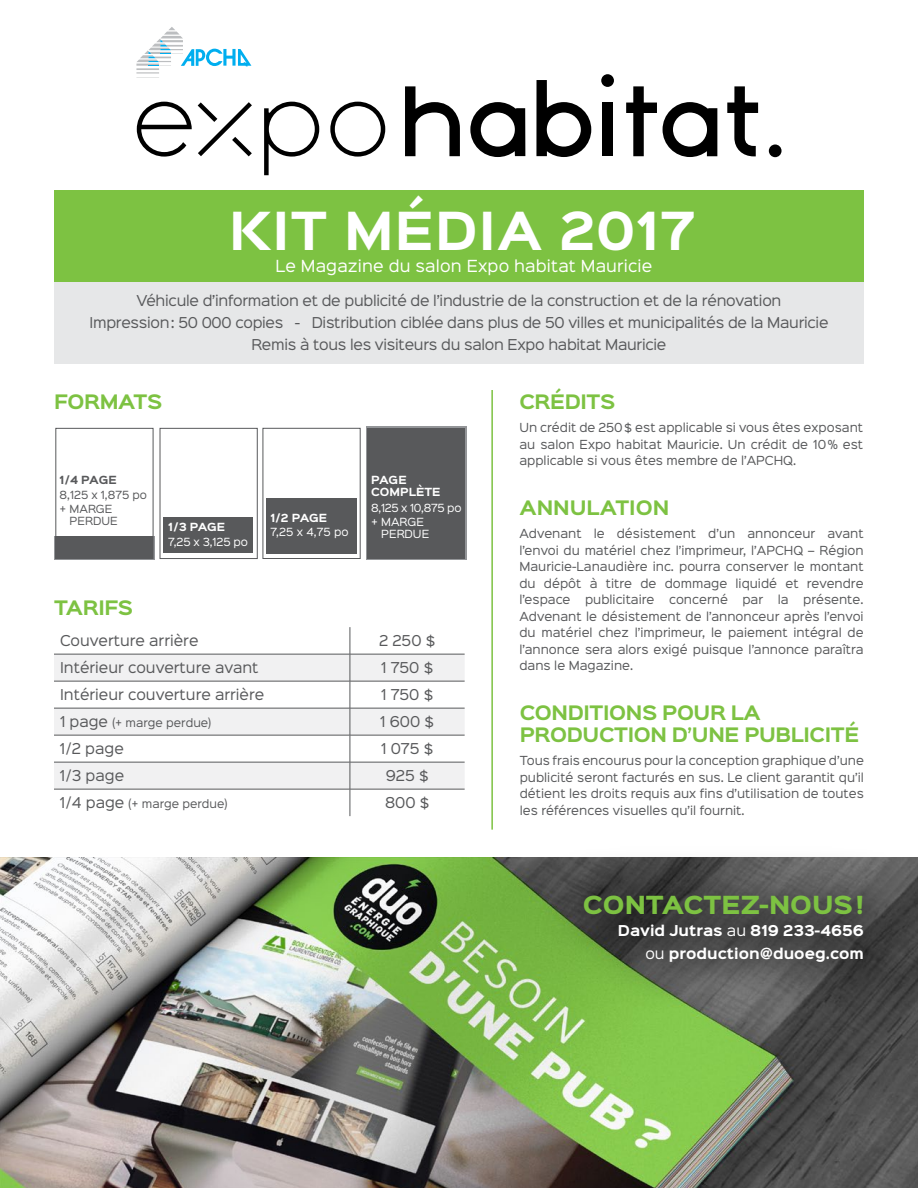
<style>
.page{position:relative;width:918px;height:1188px;background:#fff}
.page>*{position:absolute;margin:0;border:0;box-sizing:border-box;transform-origin:0 0}
.t1{font:700 47.25px "Sinkin Sans 700";letter-spacing:.025em;color:#fff}
.t2{font:900 22.5px "Sinkin Sans 800";color:#7dc242}
.t3{font:700 18px/21.8px "Sinkin Sans 700";letter-spacing:-.02em;color:#7dc242}
.t4{font:700 18px "Sinkin Sans 700";color:#7dc242}
.t5{font:15px "Sinkin Sans 400";letter-spacing:.01em;color:#fff}
.t6{font:13.5px/21.8px "Sinkin Sans 400";letter-spacing:-.02em;color:#58595b;text-align:center}
.t7{font:13.5px "Sinkin Sans 400";color:#58595b}
.t8{font:700 13.5px/22.5px "Sinkin Sans 700";color:#fff;text-align:right}
.t9{font:11.25px/16.5px "Sinkin Sans 400";color:#58595b;text-align:justify}
.t10{font:10.5px "Sinkin Sans 400";color:#58595b}
.t11{font:10.2px "Sinkin Sans 400";color:#fff}
.t12{font:700 10.2px/12px "Sinkin Sans 700";color:#fff}
.t13{font:10.2px/14.2px "Sinkin Sans 400";color:#58595b}
.t14{font:10.2px/14.2px "Sinkin Sans 400";letter-spacing:-.03em;color:#fff}
.t15{font:700 10.2px "Sinkin Sans 700";color:#58595b}
.s1{font-size:13.5px}
.s2{font-family:"Sinkin Sans 400";font-weight:400}
</style>
<div class="page">
<div style="left:602px;top:102px;width:11px;height:54px;background:#000"></div>
<svg style="left:626px;top:86px;width:31px;height:70px"></svg>
<svg style="left:536px;top:80px;width:55px;height:77px"></svg>
<svg style="left:405px;top:86px;width:55px;height:70px"></svg>
<svg style="left:663px;top:102px;width:54px;height:55px"></svg>
<svg style="left:470px;top:102px;width:55px;height:55px"></svg>
<svg style="left:727px;top:86px;width:31px;height:70px"></svg>
<div style="left:769px;top:144px;width:13px;height:13px;background:#000;border-radius:50%"></div>
<div style="left:601px;top:74px;width:13px;height:13px;background:#000;border-radius:50%"></div>
<svg style="left:330px;top:102px;width:55px;height:55px"></svg>
<svg style="left:198px;top:102px;width:54px;height:54px"></svg>
<svg style="left:137px;top:102px;width:55px;height:55px"></svg>
<svg style="left:264px;top:102px;width:55px;height:73px"></svg>
<svg style="left:136px;top:27px;width:115px;height:47px"></svg>
<div style="left:366px;top:427px;width:100px;height:133px;background:#939598"></div>
<svg style="left:54px;top:536px;width:101px;height:24px"></svg>
<div style="left:56px;top:536px;width:97px;height:23px;background:#58595b"></div>
<div style="left:56px;top:428px;width:97px;height:131px;border:1px solid #58595b"></div>
<div style="left:163px;top:517px;width:90px;height:36px;background:#58595b"></div>
<div style="left:160px;top:428px;width:98px;height:131px;border:1px solid #58595b"></div>
<div style="left:266px;top:498px;width:91px;height:55px;background:#58595b"></div>
<div style="left:263px;top:428px;width:97px;height:131px;border:1px solid #58595b"></div>
<div style="left:367px;top:428px;width:98px;height:131px;background:#58595b"></div>
<div style="left:55px;top:191px;width:809px;height:91px;background:#7dc242"></div>
<div style="left:55px;top:282px;width:809px;height:81px;background:#e6e7e8"></div>
<hr style="left:491px;top:390px;width:2px;height:440px;background:#7dc242">
<svg style="left:54px;top:655px;width:411px;height:134px;fill:#f1f1f2"></svg>
<hr style="left:54px;top:654px;width:296px;height:1px;background:#58595b">
<hr style="left:350px;top:654px;width:115px;height:1px;background:#58595b">
<hr style="left:54px;top:681px;width:296px;height:1px;background:#58595b">
<hr style="left:350px;top:681px;width:115px;height:1px;background:#58595b">
<hr style="left:54px;top:708px;width:296px;height:1px;background:#58595b">
<hr style="left:350px;top:708px;width:115px;height:1px;background:#58595b">
<hr style="left:54px;top:735px;width:296px;height:1px;background:#58595b">
<hr style="left:350px;top:735px;width:115px;height:1px;background:#58595b">
<hr style="left:54px;top:762px;width:296px;height:1px;background:#58595b">
<hr style="left:350px;top:762px;width:115px;height:1px;background:#58595b">
<hr style="left:54px;top:789px;width:296px;height:1px;background:#58595b">
<hr style="left:350px;top:789px;width:115px;height:1px;background:#58595b">
<svg style="left:350px;top:627px;width:1px;height:189px"></svg>
<img style="left:0;top:857px;width:918px;height:331px">
<div style="left:536px;top:844px;width:377px;height:166px;background:#000;opacity:.55"></div>
<h1 class="t1" style="left:229px;top:206px;width:468px">KIT MÉDIA 2017</h1>
<h3 class="t5" style="left:276px;top:253px;width:378px">Le Magazine du salon Expo habitat Mauricie</h3>
<p class="t6" style="left:89px;top:289px;width:741px">Véhicule d’information et de publicité de l’industrie de la construction et de la rénovation<br>Impression: 50 000 copies - Distribution ciblée dans plus de 50 villes et municipalités de la Mauricie<br>Remis à tous les visiteurs du salon Expo habitat Mauricie</p>
<h3 class="t3" style="left:54px;top:392px;width:110px">FORMATS</h3>
<p class="t15" style="left:60px;top:475px;width:59px">1 /4 PAGE</p>
<p class="t13" style="left:60px;top:486px;width:89px">8,125 x 1,875 po + marge</p>
<p class="t13" style="left:70px;top:513px;width:50px">perdue</p>
<h3 class="t3" style="left:54px;top:597px;width:81px">TARIFS</h3>
<p class="t12" style="left:168px;top:522px;width:59px">1 /3 PAGE</p>
<p class="t11" style="left:168px;top:533px;width:81px">7,25 x 3,125 po</p>
<p class="t12" style="left:270px;top:512px;width:58px">1 /2 PAGE</p>
<p class="t11" style="left:270px;top:523px;width:80px">7,25 x 4,75 po</p>
<p class="t12" style="left:371px;top:475px;width:71px">PAGE<br>COMPLÈTE</p>
<p class="t14" style="left:371px;top:499px;width:92px">8,125 x 10,875 po + marge</p>
<p class="t11" style="left:381px;top:525px;width:50px">perdue</p>
<p class="t6" style="left:60px;top:629px;width:140px">Couverture arrière</p>
<p class="t6" style="left:379px;top:629px;width:58px">2 250 $</p>
<p class="t7" style="left:60px;top:656px;width:200px">Intérieur couverture avant</p>
<p class="t6" style="left:381px;top:656px;width:54px">1 750 $</p>
<p class="t7" style="left:60px;top:683px;width:206px">Intérieur couverture arrière</p>
<p class="t6" style="left:381px;top:683px;width:54px">1 750 $</p>
<p class="t10" style="left:60px;top:714px;width:153px"><span class="s1">1 page</span> (+ marge perdue)</p>
<p class="t6" style="left:380px;top:710px;width:56px">1 600 $</p>
<p class="t6" style="left:60px;top:737px;width:65px">1 /2 page</p>
<p class="t6" style="left:381px;top:737px;width:54px">1 075 $</p>
<p class="t6" style="left:60px;top:764px;width:66px">1 /3 page</p>
<p class="t6" style="left:386px;top:764px;width:44px">925 $</p>
<p class="t10" style="left:60px;top:795px;width:169px"><span class="s1">1 /4 page</span> (+ marge perdue)</p>
<p class="t6" style="left:385px;top:791px;width:46px">800 $</p>
<h3 class="t3" style="left:519px;top:392px;width:97px">CRÉDITS</h3>
<p class="t9" style="left:519px;top:418px;width:345px">U n crédit de 250$ est applicable si vous êtes exposant au salon Expo habitat Mauricie. U n crédit de 10% est applicable si vous êtes membre de l’APCHQ.</p>
<h3 class="t4" style="left:519px;top:498px;width:151px">ANNULATION</h3>
<p class="t9" style="left:519px;top:525px;width:346px">Advenant le désistement d’un annonceur avant l’envoi du matériel chez l’imprimeur, l’APCHQ – Région Mauricie-Lanaudière inc. pourra conserver le montant du dépôt à titre de dommage liquidé et revendre l’espace</p>
<p class="t9" style="left:519px;top:591px;width:346px;text-indent:284px">présente.<br>Advenant le désistement de l’annonceur après l’envoi du matériel chez l’imprimeur, le paiement intégral de l’annonce sera alors exigé puisque l’annonce paraîtra dans le Magazine.</p>
<p class="t9" style="left:585px;top:591px;width:71px">publicitaire</p>
<p class="t9" style="left:669px;top:591px;width:60px">concerné</p>
<p class="t9" style="left:742px;top:591px;width:22px">par</p>
<p class="t9" style="left:778px;top:591px;width:12px">la</p>
<h3 class="t3" style="left:520px;top:703px;width:341px">CONDITIONS POUR LA<br>PRODUCTION D’UNE PUBLICITÉ</h3>
<p class="t9" style="left:520px;top:751px;width:346px">Tous frais encourus pour la conception graphique d’une publicité seront facturés en sus. Le client garantit qu’il détient les droits requis aux fins d’utilisation de toutes les références visuelles qu’il fournit.</p>
<h2 class="t2" style="left:583px;top:893px;width:283px">CONTACTEZ-NOUS!</h2>
<p class="t8" style="left:618px;top:920px;width:248px">DAVID JUTRAS <span class="s2">au</span> 819 233-4656 <span class="s2">ou</span> PRODUCTION@DUOEG.COM</p>
</div>
